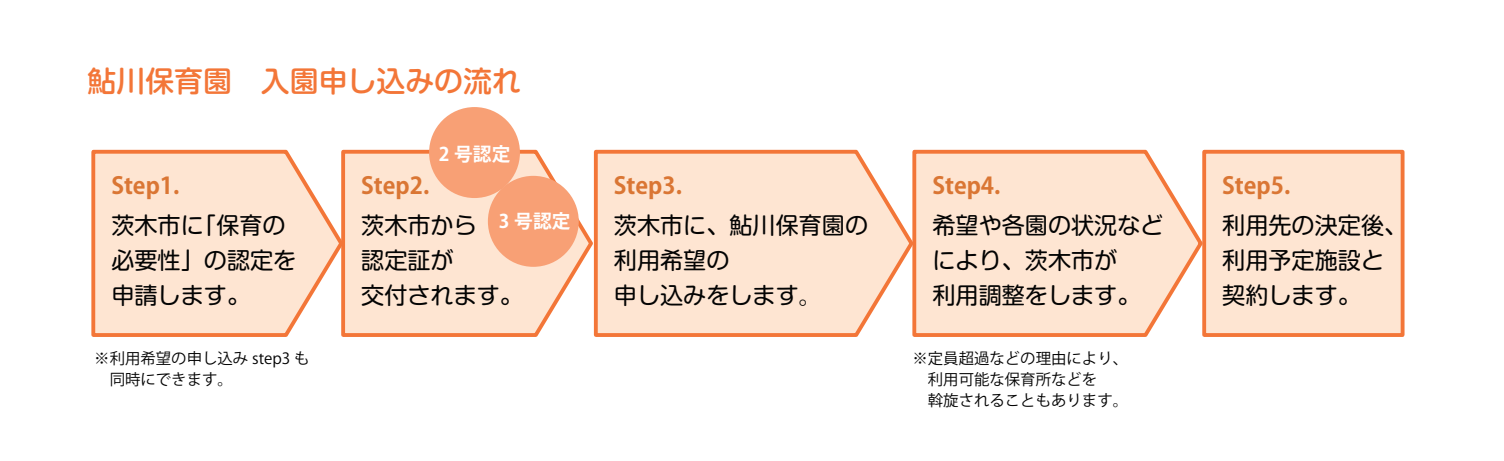
<style>
.page{position:relative;width:1504px;height:461px;background:#fff}
.page>*{position:absolute;margin:0;border:0;box-sizing:border-box;transform-origin:0 0}
.t1{font:500 28.88px "Shin M Go";color:#f37638}
.t2{font:23.1px/34.6px "Shin M Go";color:#030303}
.t3{font:700 23.1px "Koz Go Pr 6 N";color:#da7634}
.t4{font:700 18.72px "Koz Go Pr 6 N";color:#fff}
.t5{font:15.4px/21.2px "Koz Go Pr 6 N";color:#030303}
.s1{font-family:"Koz Go Pr 6 N"}
</style>
<div class="page">
<svg style="left:346px;top:149px;width:246px;height:188px;background:#fde2d0"></svg>
<div style="left:429px;top:107px;width:91px;height:91px;background:#f8a075;border-radius:50%"></div>
<div style="left:488px;top:176px;width:90px;height:90px;background:#f8a075;border-radius:50%"></div>
<svg style="left:91px;top:149px;width:255px;height:188px;background:#fddfca"></svg>
<div style="left:1202px;top:150px;width:202px;height:186px;background:#fee5d2;border:4px solid #f37638"></div>
<svg style="left:592px;top:149px;width:318px;height:188px;background:#fde0cc"></svg>
<svg style="left:910px;top:149px;width:295px;height:188px;background:#fde0cc"></svg>
<p class="t1" style="left:88px;top:61px;width:435px">鮎川保育園　入園申し込みの流れ</p>
<p class="t3" style="left:111px;top:172px;width:69px">Step1.</p>
<p class="t2" style="left:111px;top:206px;width:186px">茨木市に「保育の必要性」の認定を申請します。</p>
<p class="t4" style="left:439px;top:143px;width:73px">2 号認定</p>
<p class="t3" style="left:361px;top:172px;width:69px">Step2.</p>
<p class="t2" style="left:361px;top:206px;width:163px">茨木市から<br>認定証が<br>交付されます。</p>
<p class="t4" style="left:499px;top:210px;width:73px">3 号認定</p>
<p class="t3" style="left:614px;top:172px;width:69px">Step3.</p>
<p class="t2" style="left:614px;top:206px;width:256px">茨木市に、鮎川保育園の利用希望の<br>申し込みをします<span class="s1">。</span></p>
<p class="t3" style="left:932px;top:172px;width:69px">Step4.</p>
<p class="t2" style="left:932px;top:206px;width:232px">希望や各園の状況などにより、茨木市が<br>利用調整をします。</p>
<p class="t5" style="left:94px;top:347px;width:217px">※利用希望の申し込み step3 も　同時にできます。</p>
<p class="t5" style="left:912px;top:347px;width:217px">※定員超過などの理由により、　利用可能な保育所などを<br>　斡旋されることもあります。</p>
<p class="t3" style="left:1222px;top:172px;width:69px">Step5.</p>
<p class="t2" style="left:1222px;top:206px;width:186px">利用先の決定後、利用予定施設と契約します。</p>
</div>
